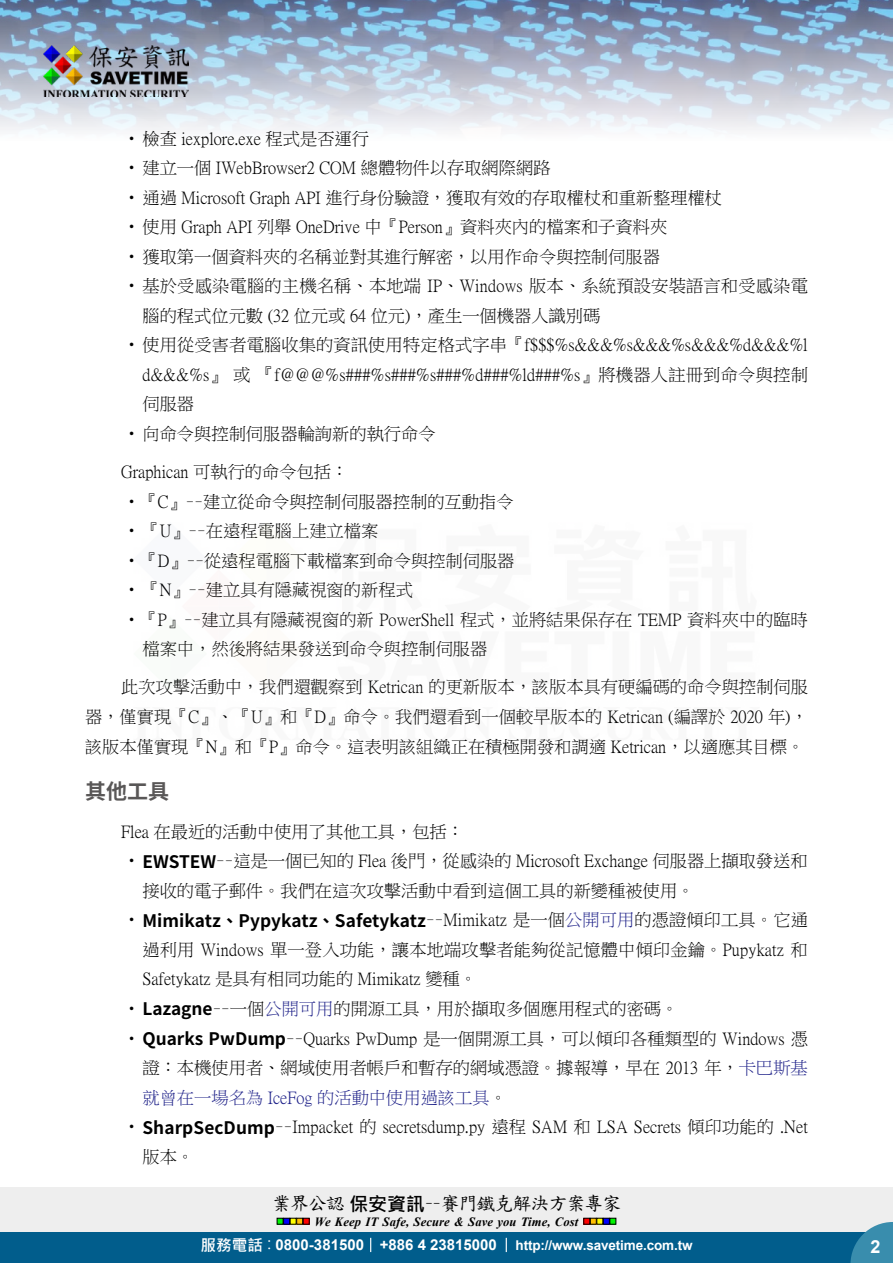
<style>
.page{position:relative;width:893px;height:1263px;background:#fff}
.page>*{position:absolute;margin:0;border:0;box-sizing:border-box;transform-origin:0 0}
.t1{font:700 21px "Source Han Sans TW";color:#595757}
.t2{font:18.9px "DF Kai Shu SB Estd BF";letter-spacing:-.05em;color:#000}
.t3{font:700 18px "Arial";color:#fff}
.t4{font:17.25px/29.5px "P Ming Li U";color:#000}
.t5{font:700 17.25px "Source Han Sans TW";letter-spacing:.005em;color:#000}
.t6{font:700 13.5px "Arial";letter-spacing:-.01em;color:#fff}
.t7{font:italic 700 12.6px "Times New Roman";letter-spacing:.005em;color:#000}
.s1{font-family:"Source Han Sans TW";font-weight:700}
.s2{font-family:"P Ming Li U";font-weight:400}
.s3{font-family:"P Ming Li U";font-weight:400;color:#1d2088}
.s4{color:#1d2088}
.s5{font-family:"Microsoft Jheng Hei";font-weight:700}
.s6{font-family:"Microsoft Jheng Hei";font-size:15.6px}
.s7{font-family:"Microsoft Jheng Hei";font-weight:400;font-size:15.6px}
.s8{font-size:15px}
</style>
<div class="page">
<img style="left:0;top:0;width:893px;height:131px">
<div style="left:0;top:1187px;width:893px;height:49px;background:#eee"></div>
<img style="left:44px;top:46px;width:145px;height:51px">
<svg style="left:277px;top:1218px;width:32px;height:6px"></svg>
<svg style="left:584px;top:1218px;width:32px;height:6px"></svg>
<div style="left:0;top:1232px;width:893px;height:31px;background:#015d8c"></div>
<svg style="left:850px;top:1222px;width:43px;height:41px"></svg>
<svg style="left:370px;top:1238px;width:1px;height:14px"></svg>
<svg style="left:506px;top:1238px;width:1px;height:14px"></svg>
<p class="t4" style="left:123px;top:124px;width:247px">•檢查 iexplore.exe 程式是否運行</p>
<p class="t4" style="left:123px;top:153px;width:429px">•建立一個 IWebBrowser2 COM 總體物件以存取網際網路</p>
<p class="t4" style="left:123px;top:183px;width:600px">•通過 Microsoft Graph API 進行身份驗證，獲取有效的存取權杖和重新整理權杖</p>
<p class="t4" style="left:123px;top:212px;width:545px">•使用 Graph API 列舉 OneDrive 中『Person』資料夾內的檔案和子資料夾</p>
<p class="t4" style="left:123px;top:242px;width:538px">•獲取第一個資料夾的名稱並對其進行解密，以用作命令與控制伺服器</p>
<p class="t4" style="left:142px;top:271px;width:667px;text-indent:-19px">•基於受感染電腦的主機名稱、本地端 IP、Windows 版本、系統預設安裝語言和受感染電腦的程式位元數 (32 位元或 64 位元)，產生一個機器人識別碼</p>
<p class="t4" style="left:142px;top:330px;width:667px;text-align:justify;text-indent:-19px">•使用從受害者電腦收集的資訊使用特定格式字串『f$$$%s&amp;&amp;&amp;%s&amp;&amp;&amp;%s&amp;&amp;&amp;%d&amp;&amp;&amp;%l d&amp;&amp;&amp;%s』 或 『f@@@%s###%s###%s###%d###%ld###%s』將機器人註冊到命令與控制伺服器</p>
<p class="t4" style="left:123px;top:419px;width:314px">•向命令與控制伺服器輪詢新的執行命令</p>
<p class="t4" style="left:121px;top:457px;width:229px">Graphican 可執行的命令包括：</p>
<p class="t4" style="left:123px;top:487px;width:392px">•『C』－－建立從命令與控制伺服器控制的互動指令</p>
<p class="t4" style="left:123px;top:516px;width:257px">•『U』－－在遠程電腦上建立檔案</p>
<p class="t4" style="left:123px;top:546px;width:393px">•『D』－－從遠程電腦下載檔案到命令與控制伺服器</p>
<p class="t4" style="left:123px;top:575px;width:291px">•『N』－－建立具有隱藏視窗的新程式</p>
<p class="t4" style="left:142px;top:605px;width:667px;text-indent:-19px">•『P』－－建立具有隱藏視窗的新 PowerShell 程式，並將結果保存在 TEMP 資料夾中的臨時檔案中，然後將結果發送到命令與控制伺服器</p>
<p class="t4" style="left:85px;top:672px;width:724px;text-align:justify;text-indent:36px">此次攻擊活動中，我們還觀察到 Ketrican 的更新版本，該版本具有硬編碼的命令與控制伺服器，僅實現『C』、『U』和『D』命令。我們還看到一個較早版本的 Ketrican (編譯於 2020 年)，該版本僅實現『N』和『P』命令。這表明該組織正在積極開發和調適 Ketrican，以適應其目標。</p>
<p class="t1" style="left:85px;top:779px;width:85px">其他工具</p>
<p class="t4" style="left:121px;top:817px;width:344px">Flea 在最近的活動中使用了其他工具，包括：</p>
<p class="t4" style="left:142px;top:846px;width:667px;text-indent:-19px">•<span class="s1">EWSTEW</span>－－這是一個已知的 Flea 後門，從感染的 Microsoft Exchange 伺服器上擷取發送和接收的電子郵件。我們在這次攻擊活動中看到這個工具的新變種被使用。</p>
<p class="t5" style="left:123px;top:911px;width:686px"><span class="s2">•</span>Mimikatz、Pypykatz、Safetykatz<span class="s2">－－Mimikatz 是一個</span><span class="s3">公開可用</span><span class="s2">的憑證傾印工具。它通</span></p>
<p class="t4" style="left:142px;top:935px;width:667px">過利用 Windows 單一登入功能，讓本地端攻擊者能夠從記憶體中傾印金鑰。Pupykatz 和<br>Safetykatz 是具有相同功能的 Mimikatz 變種。</p>
<p class="t4" style="left:123px;top:994px;width:557px">• <span class="s1">Lazagne</span>－－一個<span class="s4">公開可用</span>的開源工具，用於擷取多個應用程式的密碼。</p>
<p class="t4" style="left:142px;top:1023px;width:667px;text-align:justify;text-indent:-19px">• <span class="s1">Quarks PwDump</span>－－Quarks PwDump 是一個開源工具，可以傾印各種類型的 Windows 憑證：本機使用者、網域使用者帳戶和暫存的網域憑證。據報導，早在 2013 年，<span class="s4">卡巴斯基就曾在一場名為 IceFog 的活動中使用過該工具</span>。</p>
<p class="t4" style="left:142px;top:1112px;width:667px;text-indent:-19px">• <span class="s1">SharpSecDump</span>－－Impacket 的 secretsdump.py 遠程 SAM 和 LSA Secrets 傾印功能的 .Net版本。</p>
<p class="t2" style="left:272px;top:1194px;width:351px">業界公認<span class="s5">保安資訊</span>－－賽門鐵克解決方案專家</p>
<p class="t7" style="left:315px;top:1212px;width:265px">We Keep IT Safe, Secure &amp; Save you Time, Cost</p>
<p class="t6" style="left:200px;top:1235px;width:494px"><span class="s6">服務電話</span><span class="s7">：</span><span class="s8">0800-381500 +886 4 23815000</span> http://www.savetime.com.tw</p>
<p class="t3" style="left:870px;top:1234px;width:12px">2</p>
</div>
